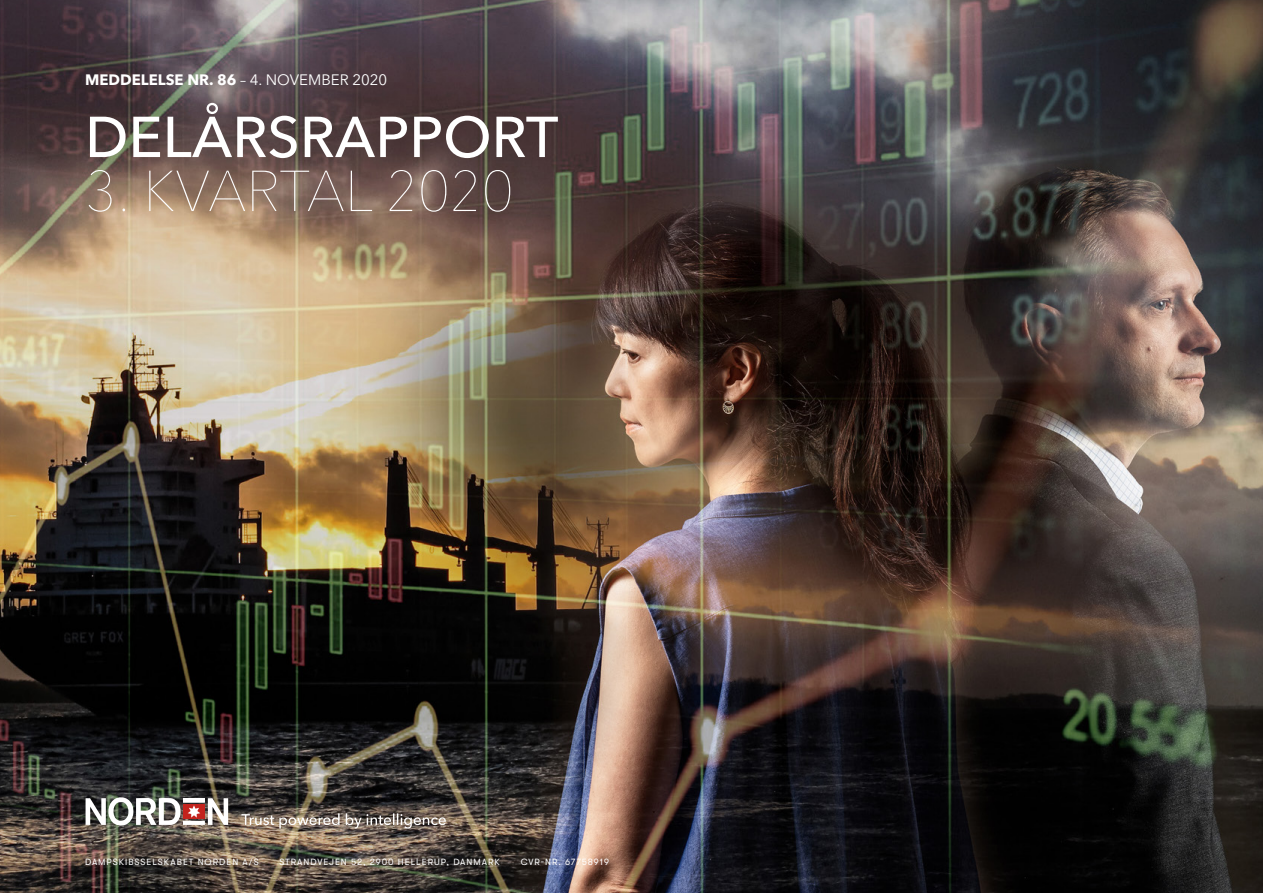
<style>
.page{position:relative;width:1263px;height:893px;background:#fff}
.page>*{position:absolute;margin:0;border:0;box-sizing:border-box;transform-origin:0 0}
.t1{font:500 57px "Avenir Next LT Pro";color:#fff}
.t2{font:200 57px "Avenir Next LT Pro";color:#fff}
.t3{font:700 15px "Avenir Next LT Pro";color:#fff}
.t4{font:9px "GT Walsheim";letter-spacing:.11em;color:#fff}
.s1{font-weight:400}
</style>
<div class="page">
<img style="left:0;top:0;width:1263px;height:893px">
<img style="left:86px;top:797px;width:360px;height:32px">
<h2 class="t3" style="left:85px;top:71px;width:304px">MEDDELELSE NR. 86 <span class="s1">– 4. NOVEMBER 2020</span></h2>
<h1 class="t1" style="left:85px;top:103px;width:475px">DELÅRSRAPPORT</h1>
<h1 class="t2" style="left:85px;top:157px;width:430px">3. KVARTAL 2020</h1>
<p class="t4" style="left:85px;top:857px;width:175px">DAMPSKIBSSELSKABET NORDEN A/S</p>
<p class="t4" style="left:279px;top:857px;width:222px">STRANDVEJEN 52, 2900 HELLERUP, DANMARK</p>
<p class="t4" style="left:521px;top:857px;width:90px">CVR-NR. 67758919</p>
</div>
